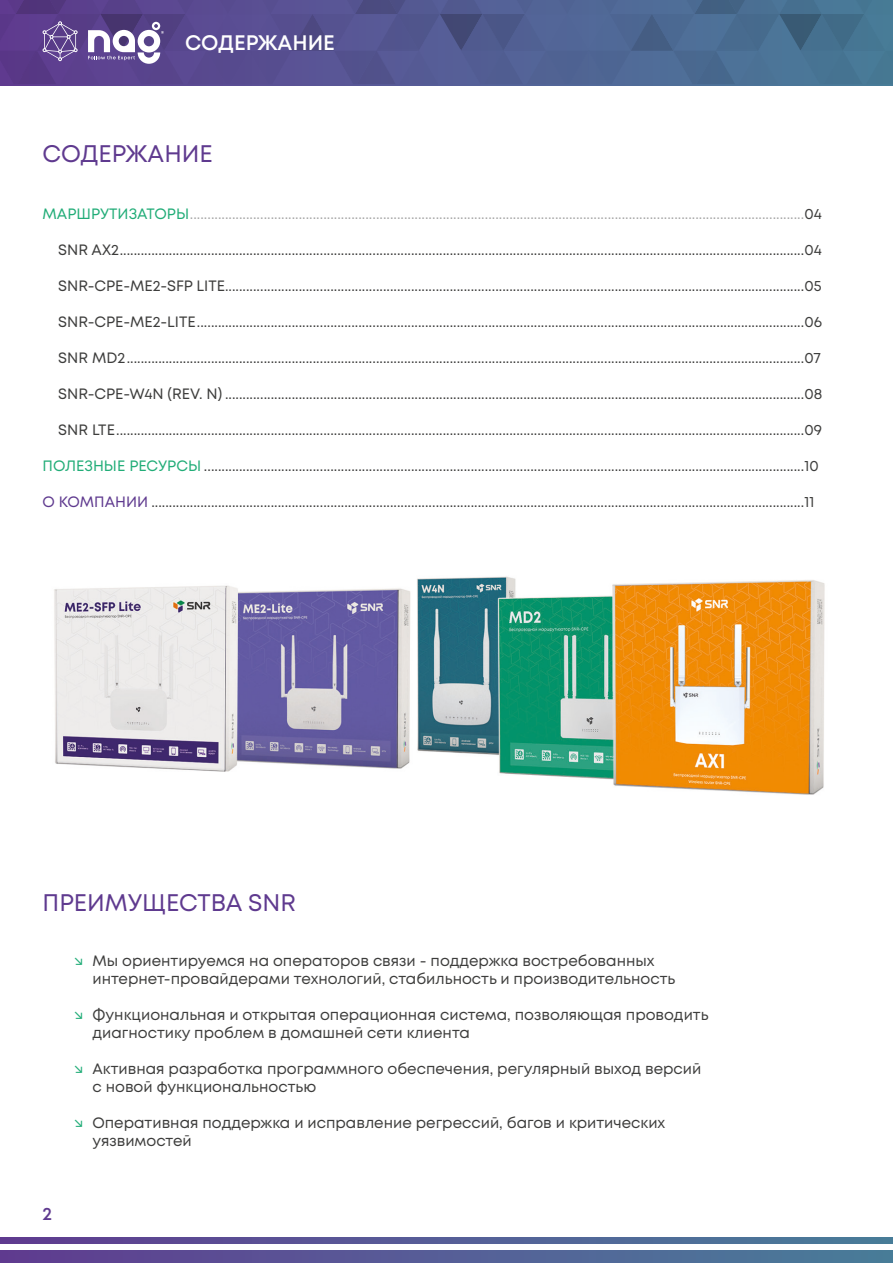
<style>
.page{position:relative;width:893px;height:1263px;background:#fff}
.page>*{position:absolute;margin:0;border:0;box-sizing:border-box;transform-origin:0 0}
.t1{font:24px "Mont";color:#5f3a8f}
.t2{font:600 21px "Mont";color:#fff}
.t3{font:600 18px "Mont";color:#5f3a8f}
.t4{font:15px "Mont";color:#3d3d3c}
.t5{font:15px "Mont";color:#a8a8a8}
.t6{font:15px "Mont";color:#22ad78}
.s1{color:#22ad78}
.s2{color:#3d3d3c}
.s3{color:#5f3a8f}
</style>
<div class="page">
<svg style="left:0;top:1250px;width:893px;height:13px"></svg>
<svg style="left:0;top:1237px;width:893px;height:7px"></svg>
<svg style="left:0;top:0;width:893px;height:84px"></svg>
<img style="left:54px;top:576px;width:771px;height:219px">
<p class="t2" style="left:185px;top:29px;width:151px">СОДЕРЖАНИЕ</p>
<p class="t1" style="left:43px;top:138px;width:172px">СОДЕРЖАНИЕ</p>
<p class="t5" style="left:43px;top:204px;width:781px"><span class="s1">МАРШРУТИЗАТОРЫ</span>...............................................................................................................................................................................<span class="s2">04</span></p>
<p class="t4" style="left:58px;top:240px;width:765px">SNR AX2...................................................................................................................................................................................................04</p>
<p class="t4" style="left:58px;top:276px;width:765px">SNR-CPE-ME2-SFP LITE.....................................................................................................................................................................05</p>
<p class="t4" style="left:58px;top:312px;width:765px">SNR-CPE-ME2-LITE.............................................................................................................................................................................06</p>
<p class="t4" style="left:58px;top:348px;width:764px">SNR MD2.................................................................................................................................................................................................07</p>
<p class="t4" style="left:58px;top:384px;width:766px">SNR-CPE-W4N (REV. N) .....................................................................................................................................................................08</p>
<p class="t4" style="left:58px;top:420px;width:765px">SNR LTE....................................................................................................................................................................................................09</p>
<p class="t4" style="left:43px;top:456px;width:778px"><span class="s1">ПОЛЕЗНЫЕ РЕСУРСЫ</span> ...........................................................................................................................................................................10</p>
<p class="t4" style="left:43px;top:492px;width:773px"><span class="s3">О КОМПАНИИ</span> ..........................................................................................................................................................................................11</p>
<p class="t1" style="left:43px;top:887px;width:255px">ПРЕИМУЩЕСТВА SNR</p>
<p class="t4" style="left:92px;top:951px;width:564px">Мы ориентируемся на операторов связи - поддержка востребованных</p>
<p class="t4" style="left:92px;top:969px;width:584px">интернет-провайдерами технологий, стабильность и производительность</p>
<p class="t4" style="left:92px;top:1005px;width:618px">Функциональная и открытая операционная система, позволяющая проводить</p>
<p class="t4" style="left:92px;top:1023px;width:379px">диагностику проблем в домашней сети клиента</p>
<p class="t4" style="left:92px;top:1059px;width:610px">Активная разработка программного обеспечения, регулярный выход версий</p>
<p class="t4" style="left:92px;top:1077px;width:225px">с новой функциональностью</p>
<p class="t4" style="left:92px;top:1113px;width:574px">Оперативная поддержка и исправление регрессий, багов и критических</p>
<p class="t4" style="left:92px;top:1131px;width:101px">уязвимостей</p>
<p class="t6" style="left:74px;top:951px;width:11px">↘</p>
<p class="t6" style="left:74px;top:1005px;width:11px">↘</p>
<p class="t6" style="left:74px;top:1059px;width:11px">↘</p>
<p class="t6" style="left:74px;top:1113px;width:11px">↘</p>
<p class="t3" style="left:43px;top:1202px;width:11px">2</p>
</div>
